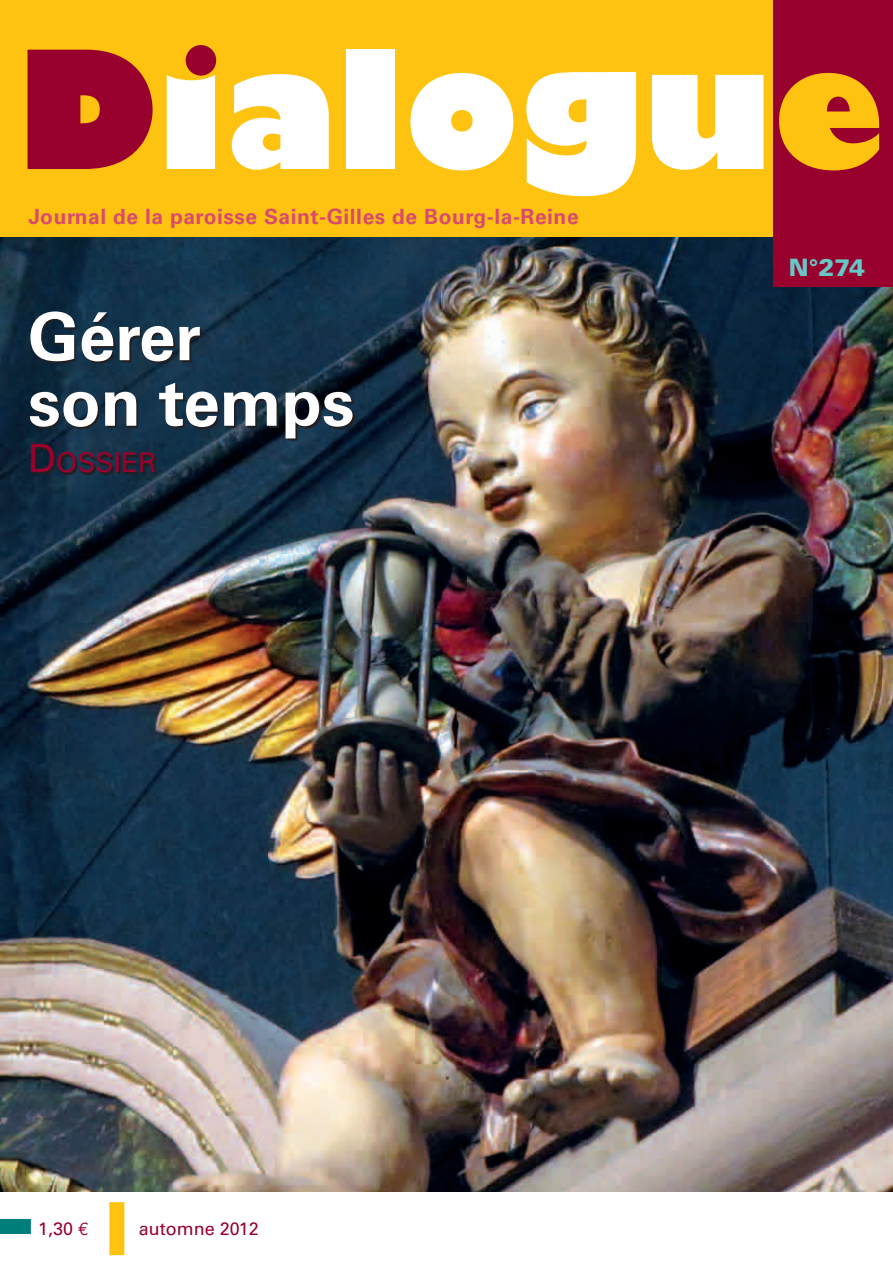
<style>
.page{position:relative;width:893px;height:1263px;background:#fff}
.page>*{position:absolute;margin:0;border:0;box-sizing:border-box;transform-origin:0 0}
.t1{font:800 160.05px "Gill Sans";color:#fff}
.t2{font:700 65.55px/65.6px "Univers";color:#fff}
.t3{font:27.3px "Univers";color:#98012d}
.t4{font:900 24px "Univers";color:#66c7c5}
.t5{font:700 21px "Univers";letter-spacing:.025em;color:#d94b6d}
.t6{font:18px "Univers";color:#98012d}
.s1{color:#98012d}
.s2{font-size:165px}
.s3{color:#fec210}
.s4{font-size:39px}
.s5{font-family:"Euro Mono"}
</style>
<div class="page">
<img style="left:0;top:237px;width:893px;height:955px">
<div style="left:0;top:0;width:893px;height:237px;background:#fec210"></div>
<div style="left:774px;top:0;width:119px;height:286px;background:#98012d"></div>
<div style="left:186px;top:45px;width:30px;height:31px;background:#98012d;border-radius:50%"></div>
<div style="left:0;top:1219px;width:31px;height:15px;background:#007e7a"></div>
<div style="left:109px;top:1202px;width:15px;height:53px;background:#fec210"></div>
<svg style="left:32px;top:313px;width:323px;height:162px;background:#162c3e"></svg>
<h1 class="t1" style="left:16px;top:10px;width:871px"><span class="s1">D</span>ialo<span class="s2">g</span>u<span class="s3">e</span></h1>
<p class="t5" style="left:28px;top:204px;width:552px">Journal de la paroisse Saint-Gilles de Bourg-la-Reine</p>
<h2 class="t2" style="left:28px;top:305px;width:328px">Gérer<br>son temps</h2>
<h3 class="t3" style="left:28px;top:446px;width:130px"><span class="s4">D</span>OSSIER</h3>
<p class="t4" style="left:789px;top:252px;width:78px">N°274</p>
<p class="t6" style="left:38px;top:1218px;width:52px">1,30 <span class="s5">e</span></p>
<p class="t6" style="left:139px;top:1218px;width:121px">automne 2012</p>
</div>
